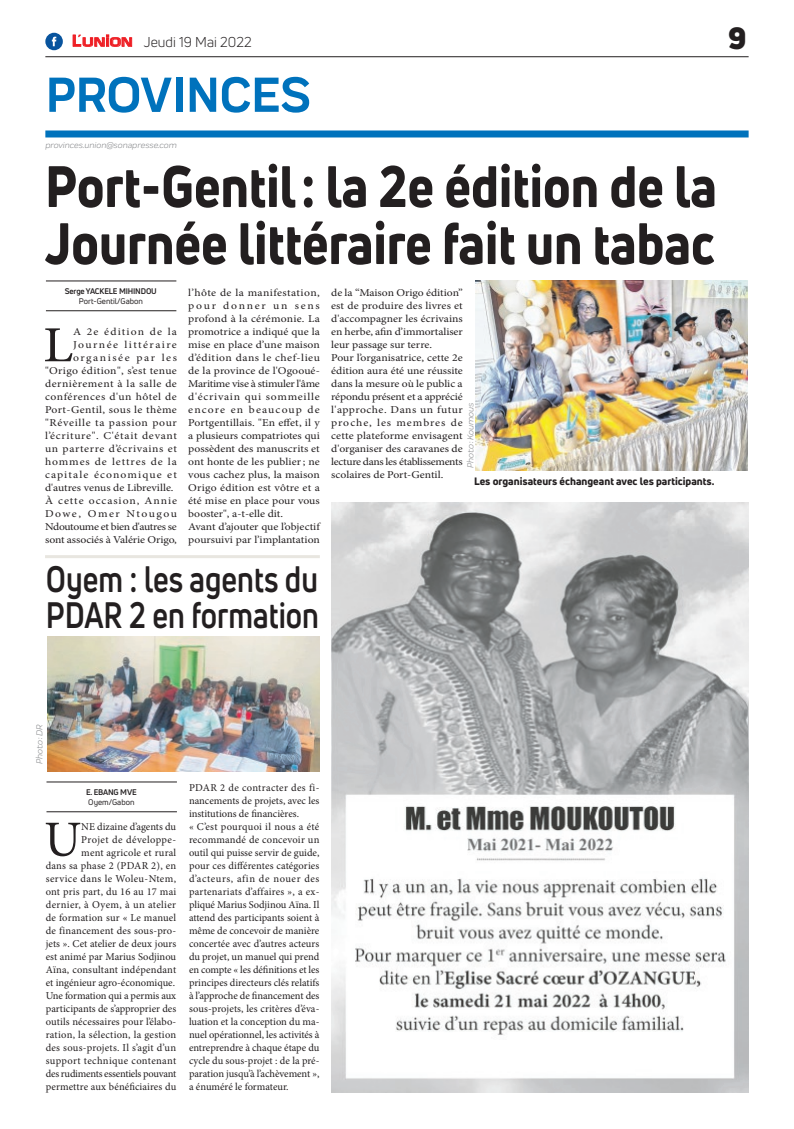
<style>
.page{position:relative;width:794px;height:1129px;background:#fff}
.page>*{position:absolute;margin:0;border:0;box-sizing:border-box;transform-origin:0 0}
.t1{font:800 57px/57px "Uni Neue";color:#231f20;scale:.88 1}
.t2{font:700 51px "Praktika";color:#0072bc}
.t3{font:50.5px "Minion Pro";color:#231f20;scale:1.11 1}
.t4{font:50.5px "Minion Pro";color:#231f20}
.t5{font:700 36px/36px "Uni Neue";color:#231f20;scale:.83 1}
.t6{font:900 30px "Uni Neue";color:#231f20}
.t7{font:14px "Uni Neue";color:#231f20}
.t8{font:10.5px/13px "Minion Pro";letter-spacing:.005em;color:#231f20;text-align:right}
.t9{font:10.5px/13px "Minion Pro";letter-spacing:.005em;color:#231f20;scale:1.11 1}
.t10{font:10.5px "Minion Pro";letter-spacing:.03em;color:#231f20;scale:1.11 1}
.t11{font:800 10.5px "Uni Neue";color:#231f20}
.t12{font:10.5px "Minion Pro";letter-spacing:.055em;color:#231f20;scale:1.11 1}
.t13{font:10.5px "Minion Pro";letter-spacing:.08em;color:#231f20;scale:1.11 1}
.t14{font:10.5px "Minion Pro";letter-spacing:.095em;color:#231f20;scale:1.11 1}
.t15{font:10.5px "Minion Pro";letter-spacing:.06em;color:#231f20;scale:1.11 1}
.t16{font:10.5px "Minion Pro";letter-spacing:-.03em;color:#231f20;scale:1.11 1}
.t17{font:10.5px "Minion Pro";letter-spacing:.04em;color:#231f20;scale:1.11 1}
.t18{font:10.5px "Minion Pro";letter-spacing:.045em;color:#231f20;scale:1.11 1}
.t19{font:10.5px "Minion Pro";letter-spacing:.12em;color:#231f20;scale:1.11 1}
.t20{font:10.5px "Minion Pro";letter-spacing:.125em;color:#231f20;scale:1.11 1}
.t21{font:10.5px "Minion Pro";letter-spacing:.13em;color:#231f20;scale:1.11 1}
.t22{font:italic 9px "Praktika";color:#818386}
.t23{font:700 8px "Uni Neue";letter-spacing:-.02em;color:#231f20}
.t24{font:8px "Uni Neue";color:#231f20}
.s1{font-family:"Eurostile";font-weight:600;font-size:15px;color:#ee1d23}
.s2{font-family:"Eurostile";font-weight:600;font-size:11.4px;color:#ee1d23}
</style>
<div class="page">
<div style="left:45px;top:130px;width:703px;height:7px;background:#0072bc"></div>
<hr style="left:45px;top:56px;width:703px;height:1px;background:#231f20">
<svg style="left:72px;top:34px;width:60px;height:13px"></svg>
<div style="left:45px;top:33px;width:18px;height:17px;background:#08549e;border-radius:50%"></div>
<svg style="left:52px;top:37px;width:4px;height:9px"></svg>
<img style="left:331px;top:502px;width:417px;height:589px">
<hr style="left:46px;top:310px;width:130px;height:1px;background:#231f20">
<hr style="left:46px;top:281px;width:130px;height:1px;background:#231f20">
<hr style="left:46px;top:811px;width:131px;height:1px;background:#231f20">
<hr style="left:46px;top:781px;width:131px;height:1px;background:#231f20">
<img style="left:475px;top:281px;width:272px;height:190px">
<img style="left:48px;top:636px;width:272px;height:135px">
<hr style="left:45px;top:555px;width:275px;height:3px;background:#e8e6e0">
<h3 class="t7" style="left:72px;top:33px;width:181px"><span class="s1">L</span><span class="s2">UNION</span> Jeudi 19 Mai 2022</h3>
<h2 class="t2" style="left:46px;top:54px;width:266px">PROVINCES</h2>
<p class="t22" style="left:45px;top:139px;width:133px">provinces.union@sonapresse.com</p>
<h1 class="t1" style="left:45px;top:157px;width:765px">Port-Gentil: la 2e édition de la<br>Journée littéraire fait un tabac</h1>
<p class="t23" style="left:65px;top:286px;width:94px">Serge YACKELE MIHINDOU</p>
<p class="t24" style="left:79px;top:296px;width:66px">Port-Gentil/Gabon</p>
<p class="t9" style="left:331px;top:286px;width:120px">de la “Maison Origo édition” est de produire des livres et d'accompagner les écrivains en herbe, afin d’immortaliser leur passage sur terre.<br>Pour l’organisatrice, cette 2e édition aura été une réussite dans la mesure où le public a répondu présent et a apprécié l'approche. Dans un futur proche, les membres de cette plateforme envisagent d'organiser des caravanes de lecture dans les établissements scolaires de Port-Gentil.</p>
<p class="t9" style="left:188px;top:286px;width:120px">l’hôte de la manifestation, pour donner un sens profond à la cérémonie. La promotrice a indiqué que la mise en place d’une maison d’édition dans le chef-lieu de la province de l'Ogooué-<br>Maritime vise à stimuler l'âme d'écrivain qui sommeille encore en beaucoup de<br>Portgentillais. "En effet, il y a plusieurs compatriotes qui possèdent des manuscrits et ont honte de les publier; ne vous cachez plus, la maison<br>Origo édition est vôtre et a été mise en place pour vous booster", a-t-elle dit.<br>Avant d’ajouter que l’objectif poursuivi par l’implantation</p>
<h3 class="t3" style="left:43px;top:311px;width:29px">L</h3>
<p class="t14" style="left:73px;top:325px;width:95px">A 2e édition de la</p>
<p class="t19" style="left:73px;top:338px;width:95px">Journée littéraire</p>
<p class="t21" style="left:73px;top:351px;width:95px">organisée par les</p>
<p class="t10" style="left:45px;top:364px;width:120px">"Origo édition", s’est tenue</p>
<p class="t17" style="left:45px;top:377px;width:120px">dernièrement à la salle de</p>
<p class="t18" style="left:45px;top:390px;width:120px">conférences d'un hôtel de</p>
<p class="t10" style="left:45px;top:403px;width:120px">Port-Gentil, sous le thème</p>
<p class="t12" style="left:45px;top:416px;width:120px">"Réveille ta passion pour</p>
<p class="t15" style="left:45px;top:429px;width:120px">l’écriture". C'était devant</p>
<p class="t12" style="left:45px;top:442px;width:120px">un parterre d’écrivains et</p>
<p class="t13" style="left:45px;top:455px;width:120px">hommes de lettres de la</p>
<p class="t14" style="left:45px;top:468px;width:120px">capitale économique et</p>
<p class="t9" style="left:45px;top:481px;width:117px">d'autres venus de Libreville.</p>
<p class="t13" style="left:45px;top:494px;width:120px">À cette occasion, Annie</p>
<p class="t20" style="left:45px;top:507px;width:120px">Dowe, Omer Ntougou</p>
<p class="t16" style="left:45px;top:520px;width:120px">Ndoutoume et bien d'autres se</p>
<p class="t9" style="left:45px;top:533px;width:120px">sont associés à Valérie Origo,</p>
<p class="t22" style="left:464px;top:468px;width:67px;rotate:-90deg">Photo : Koumous</p>
<p class="t11" style="left:474px;top:474px;width:242px">Les organisateurs échangeant avec les participants.</p>
<h3 class="t5" style="left:46px;top:560px;width:331px">Oyem : les agents du<br>PDAR 2 en formation</h3>
<h3 class="t6" style="left:728px;top:17px;width:20px">9</h3>
<p class="t22" style="left:33px;top:763px;width:41px;rotate:-90deg">Photo : DR</p>
<p class="t23" style="left:86px;top:786px;width:52px">E. EBANG MVE</p>
<p class="t24" style="left:88px;top:797px;width:48px">Oyem/Gabon</p>
<p class="t8" style="left:46px;top:819px;width:132px">NE dizaine d’agents du<br>Projet de développe-<br>ment agricole et rural<br>dans sa phase 2 (PDAR 2), en service dans le Woleu-Ntem, ont pris part, du 16 au 17 mai dernier, à Oyem, à un atelier de formation sur « Le manuel de financement des sous-pro&shy;jets ». Cet atelier de deux jours est animé par Marius Sodjinou<br>Aïna, consultant indépendant et ingénieur agro-économique.<br>Une formation qui a permis aux participants de s’approprier des outils nécessaires pour l’élabo&shy;ration, la sélection, la gestion des sous-projets. Il s’agit d’un support technique contenant des rudiments essentiels pouvant permettre aux bénéficiaires du</p>
<h3 class="t4" style="left:44px;top:805px;width:39px">U</h3>
<p class="t8" style="left:189px;top:780px;width:132px;text-align:left">PDAR 2 de contracter des fi&shy;nancements de projets, avec les institutions de financières.<br>« C’est pourquoi il nous a été recommandé de concevoir un outil qui puisse servir de guide, pour ces différentes catégories d’acteurs, afin de nouer des partenariats d’affaires », a ex&shy;pliqué Marius Sodjinou Aïna. Il attend des participants soient à même de concevoir de manière concertée avec d’autres acteurs du projet, un manuel qui prend en compte « les définitions et les principes directeurs clés relatifs à l’approche de financement des sous-projets, les critères d’éva&shy;luation et la conception du ma&shy;nuel opérationnel, les activités à entreprendre à chaque étape du cycle du sous-projet : de la pré&shy;paration jusqu’à l’achèvement », a énuméré le formateur.</p>
</div>
